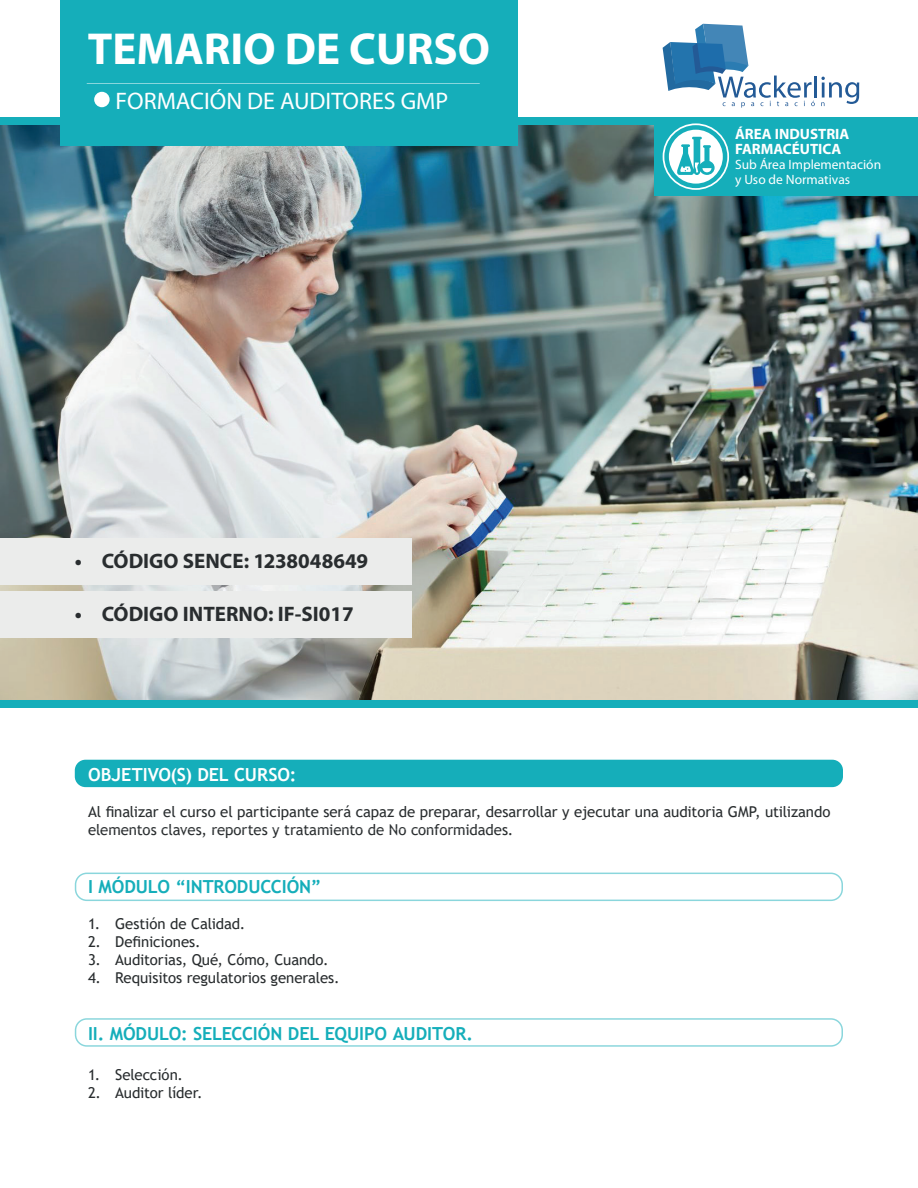
<style>
.page{position:relative;width:918px;height:1188px;background:#fff}
.page>*{position:absolute;margin:0;border:0;box-sizing:border-box;transform-origin:0 0}
.t1{font:700 45px "Myriad Pro";color:#fff}
.t2{font:24px "Myriad Pro";color:#fff}
.t3{font:700 21px "Myriad Pro";color:#292d2f}
.MODULO{font:700 18px "Trebuchet MS";letter-spacing:-.005em;color:#15aeba}
.MODULO2{font:700 18px "Trebuchet MS";letter-spacing:-.005em;color:#fff}
.General{font:15px/18px "Trebuchet MS";letter-spacing:-.005em;color:#292d2f}
.t4{font:700 15px "Myriad Pro";color:#fff}
.t5{font:13.5px "Myriad Pro";color:#fff}
</style>
<div class="page">
<div style="left:75px;top:760px;width:768px;height:27px;background:#15aeba;border-radius:11px"></div>
<img style="left:0;top:126px;width:918px;height:573px">
<div style="left:60px;top:0;width:457px;height:146px;background:#15aeba"></div>
<hr style="left:814px;top:76px;width:3px;height:22px;background:#235a96">
<svg style="left:663px;top:24px;width:152px;height:84px"></svg>
<svg style="left:821px;top:77px;width:38px;height:29px"></svg>
<div style="left:94px;top:92px;width:16px;height:15px;background:#fff;border-radius:50%"></div>
<hr style="left:87px;top:83px;width:393px;height:1px;background:#fff">
<div style="left:654px;top:117px;width:264px;height:79px;background:#15aeba"></div>
<div style="left:75px;top:873px;width:768px;height:28px;border:2px solid #15aeba;border-radius:11px"></div>
<div style="left:0;top:538px;width:411px;height:47px;background:#ebeceb"></div>
<div style="left:75px;top:1018px;width:768px;height:29px;border:2px solid #15aeba;border-radius:11px"></div>
<div style="left:663px;top:123px;width:66px;height:67px;border:2px solid #fff;border-radius:50%"></div>
<svg style="left:669px;top:130px;width:54px;height:54px"></svg>
<div style="left:0;top:591px;width:411px;height:47px;background:#ebeceb"></div>
<p class="t1" style="left:88px;top:19px;width:404px">TEMARIO DE CURSO</p>
<p class="t2" style="left:116px;top:86px;width:334px">FORMACIÓN DE AUDITORES GMP</p>
<p class="t3" style="left:75px;top:547px;width:295px">• CÓDIGO SENCE: 1238048649</p>
<p class="t3" style="left:75px;top:600px;width:281px">• CÓDIGO INTERNO: IF-SI017</p>
<p class="t4" style="left:735px;top:124px;width:116px">ÁREA INDUSTRIA</p>
<p class="t4" style="left:735px;top:139px;width:108px">FARMACÉUTICA</p>
<p class="t5" style="left:735px;top:156px;width:148px">Sub Área Implementación</p>
<p class="t5" style="left:735px;top:171px;width:117px">y Uso de Normativas</p>
<p class="MODULO2" style="left:88px;top:764px;width:210px">OBJETIVO(S) DEL CURSO:</p>
<p class="General" style="left:88px;top:803px;width:744px">Al finalizar el curso el participante será capaz de preparar, desarrollar y ejecutar una auditoria GMP, utilizando elementos claves, reportes y tratamiento de No conformidades.</p>
<p class="MODULO" style="left:88px;top:875px;width:235px">I MÓDULO “INTRODUCCIÓN”</p>
<p class="General" style="left:88px;top:914px;width:159px">1. Gestión de Calidad.</p>
<p class="General" style="left:88px;top:932px;width:114px">2. Definiciones.</p>
<p class="General" style="left:88px;top:950px;width:242px">3. Auditorias, Qué, Cómo, Cuando.</p>
<p class="General" style="left:88px;top:968px;width:253px">4. Requisitos regulatorios generales.</p>
<p class="MODULO" style="left:88px;top:1023px;width:387px">II. MÓDULO: SELECCIÓN DEL EQUIPO AUDITOR.</p>
<p class="General" style="left:88px;top:1066px;width:96px">1. Selección.</p>
<p class="General" style="left:88px;top:1084px;width:116px">2. Auditor líder.</p>
</div>
